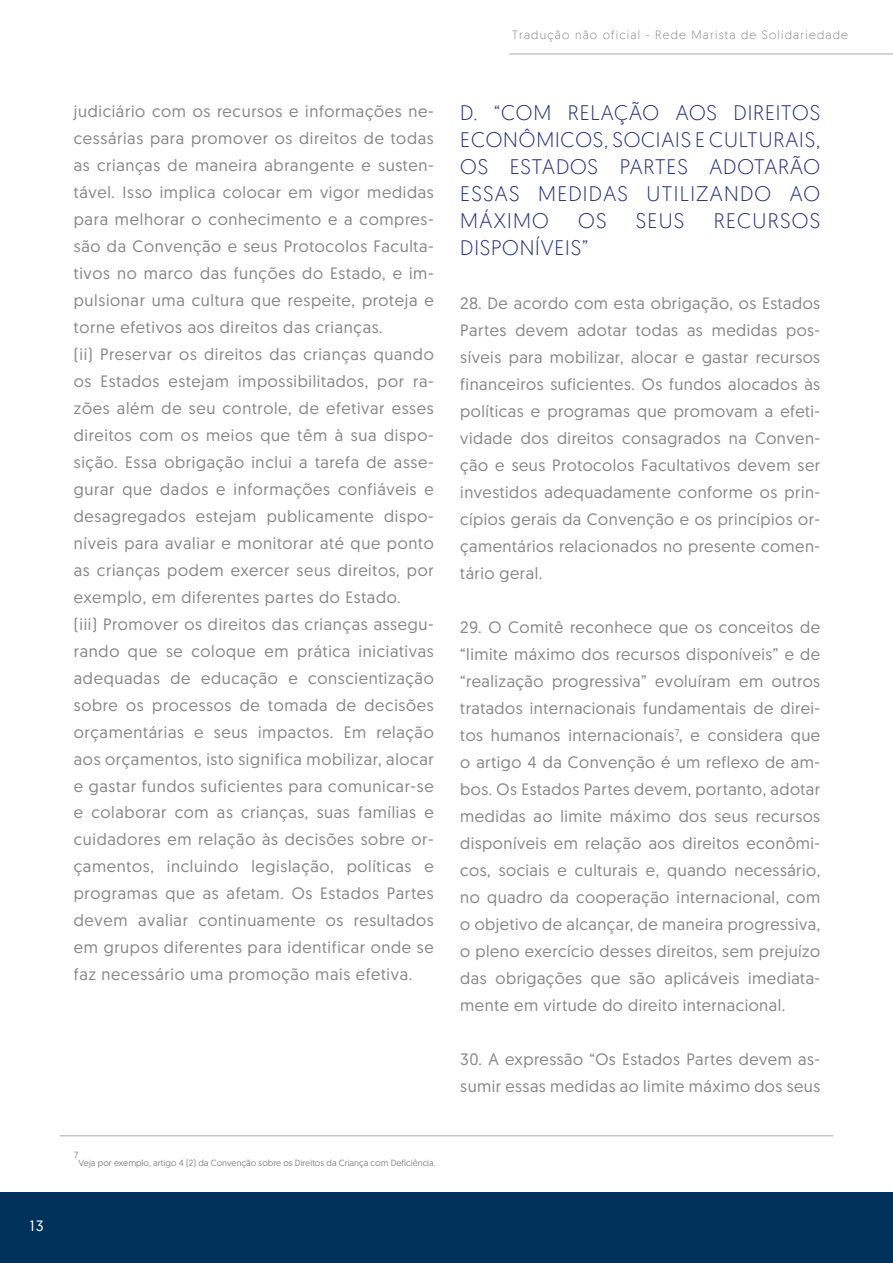
<style>
.page{position:relative;width:893px;height:1263px;background:#fff}
.page>*{position:absolute;margin:0;border:0;box-sizing:border-box;transform-origin:0 0}
.t1{font:300 21px/27px "Geomanist";letter-spacing:.06em;color:#283583;text-align:justify}
.t2{font:300 21px "Geomanist";letter-spacing:.04em;color:#283583}
.t3{font:16.5px/27px "Geomanist";letter-spacing:.04em;color:#878787}
.t4{font:15px "Geomanist";color:#fff}
.t5{font:300 12px "Geomanist";letter-spacing:.1em;color:#878787}
.t6{font:9px "Geomanist";color:#878787}
</style>
<div class="page">
<div style="left:0;top:1193px;width:893px;height:70px;background:#00315b"></div>
<hr style="left:509px;top:53px;width:384px;height:2px;background:#c6c6c6">
<hr style="left:60px;top:1135px;width:773px;height:1px;background:#c6c6c6">
<p class="t4" style="left:30px;top:1216px;width:16px">13</p>
<p class="t3" style="left:74px;top:97px;width:361px">judiciário com os recursos e informações ne&shy;cessárias para promover os direitos de todas as crianças de maneira abrangente e susten&shy;tável. Isso implica colocar em vigor medidas para melhorar o conhecimento e a compres&shy;são da Convenção e seus Protocolos Faculta&shy;tivos no marco das funções do Estado, e im&shy;pulsionar uma cultura que respeite, proteja e torne efetivos aos direitos das crianças.<br>(ii) Preservar os direitos das crianças quando os Estados estejam impossibilitados, por ra&shy;zões além de seu controle, de efetivar esses direitos com os meios que têm à sua dispo&shy;sição. Essa obrigação inclui a tarefa de asse&shy;gurar que dados e informações confiáveis e desagregados estejam publicamente dispo&shy;níveis para avaliar e monitorar até que ponto as crianças podem exercer seus direitos, por exemplo, em diferentes partes do Estado.<br>(iii) Promover os direitos das crianças assegu&shy;rando que se coloque em prática iniciativas adequadas de educação e conscientização sobre os processos de tomada de decisões orçamentárias e seus impactos. Em relação aos orçamentos, isto significa mobilizar, alocar e gastar fundos suficientes para comunicar-se e colaborar com as crianças, suas famílias e cuidadores em relação às decisões sobre or&shy;çamentos, incluindo legislação, políticas e programas que as afetam. Os Estados Partes devem avaliar continuamente os resultados em grupos diferentes para identificar onde se faz necessário uma promoção mais efetiva.</p>
<p class="t6" style="left:74px;top:1149px;width:6px">7</p>
<p class="t6" style="left:78px;top:1156px;width:359px">Veja por exemplo, artigo 4 (2) da Convenção sobre os Direitos da Criança com Deficiência.</p>
<p class="t5" style="left:512px;top:27px;width:337px">Tradução não oficial - Rede Marista de Solidariedade</p>
<p class="t1" style="left:460px;top:98px;width:361px">D. “COM RELAÇÃO AOS DIREITOS ECONÔMICOS, SOCIAIS E CULTURAIS, OS ESTADOS PARTES ADOTARÃO ESSAS MEDIDAS UTILIZANDO AO MÁXIMO</p>
<p class="t1" style="left:578px;top:206px;width:30px">OS</p>
<p class="t1" style="left:636px;top:206px;width:50px">SEUS</p>
<p class="t1" style="left:714px;top:206px;width:108px">RECURSOS</p>
<p class="t2" style="left:460px;top:234px;width:129px">DISPONÍVEIS”</p>
<p class="t3" style="left:460px;top:289px;width:361px;text-align:justify">28. De acordo com esta obrigação, os Estados Partes devem adotar todas as medidas pos&shy;síveis para mobilizar, alocar e gastar recursos financeiros suficientes. Os fundos alocados às políticas e programas que promovam a efeti&shy;vidade dos direitos consagrados na Conven&shy;ção e seus Protocolos Facultativos devem ser investidos adequadamente conforme os prin&shy;cípios gerais da Convenção e os princípios or&shy;çamentários relacionados no presente comen&shy;tário geral.</p>
<p class="t3" style="left:460px;top:613px;width:361px;text-align:justify">29. O Comitê reconhece que os conceitos de “limite máximo dos recursos disponíveis” e de “realização progressiva” evoluíram em outros tratados internacionais fundamentais de direi&shy;tos humanos internacionais<sup>7</sup>, e considera que o artigo 4 da Convenção é um reflexo de am&shy;bos. Os Estados Partes devem, portanto, adotar medidas ao limite máximo dos seus recursos disponíveis em relação aos direitos econômi&shy;cos, sociais e culturais e, quando necessário, no quadro da cooperação internacional, com o objetivo de alcançar, de maneira progressiva, o pleno exercício desses direitos, sem prejuízo das obrigações que são aplicáveis imediata&shy;mente em virtude do direito internacional.</p>
<p class="t3" style="left:460px;top:1045px;width:361px">30. A expressão “Os Estados Partes devem as&shy;sumir essas medidas ao limite máximo dos seus</p>
</div>
